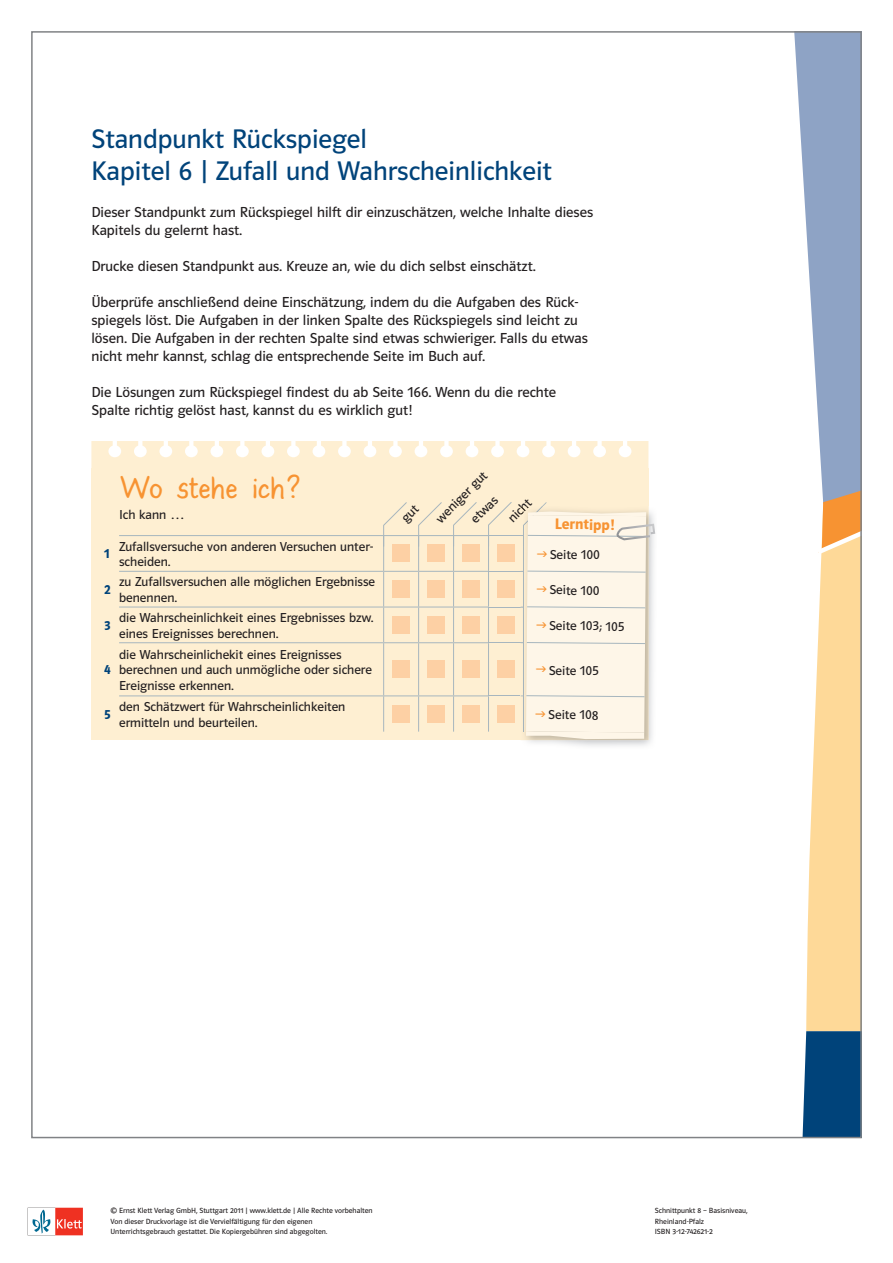
<style>
.page{position:relative;width:893px;height:1263px;background:#fff}
.page>*{position:absolute;margin:0;border:0;box-sizing:border-box;transform-origin:0 0}
.t1{font:34.5px "Hand Druck Schrift";letter-spacing:.01em;color:#f79332}
.t2{font:27px/32.4px "Polo MA11 K Buch";color:#00437a}
.t3{font:15.3px "Polo MA11 K Hfett";letter-spacing:-.01em;color:#f79332}
.t4{font:14.55px/18px "Polo MA11 K Buch";color:#231f20}
.t5{font:13.05px/15.8px "Polo MA11 K Buch";color:#231f20}
.t6{font:13.05px "Polo MA11 K Hfett";color:#00437a}
.t7{font:7.5px/10.1px "Polo ST11 K Buch";color:#231f20}
.s1{font-family:"Polo MA11 K Buch"}
</style>
<div class="page">
<svg style="left:32px;top:1208px;width:51px;height:27px"></svg>
<svg style="left:794px;top:34px;width:65px;height:1101px"></svg>
<div style="left:91px;top:469px;width:557px;height:271px;background:#feefd2"></div>
<svg style="left:91px;top:441px;width:557px;height:28px"></svg>
<hr style="left:119px;top:535px;width:264px;height:1px;background:#a7b6be">
<hr style="left:383px;top:536px;width:1px;height:35px;background:#a7b6be">
<hr style="left:419px;top:535px;width:35px;height:1px;background:#a7b6be">
<hr style="left:418px;top:536px;width:1px;height:35px;background:#a7b6be">
<hr style="left:454px;top:535px;width:34px;height:1px;background:#a7b6be">
<hr style="left:453px;top:536px;width:1px;height:35px;background:#a7b6be">
<hr style="left:488px;top:535px;width:36px;height:1px;background:#a7b6be">
<hr style="left:488px;top:536px;width:1px;height:35px;background:#a7b6be">
<hr style="left:119px;top:571px;width:265px;height:1px;background:#a7b6be">
<hr style="left:384px;top:571px;width:35px;height:1px;background:#a7b6be">
<hr style="left:383px;top:572px;width:1px;height:35px;background:#a7b6be">
<hr style="left:419px;top:571px;width:35px;height:1px;background:#a7b6be">
<hr style="left:418px;top:572px;width:1px;height:35px;background:#a7b6be">
<hr style="left:454px;top:571px;width:34px;height:1px;background:#a7b6be">
<hr style="left:453px;top:572px;width:1px;height:35px;background:#a7b6be">
<hr style="left:488px;top:571px;width:36px;height:1px;background:#a7b6be">
<hr style="left:488px;top:572px;width:1px;height:35px;background:#a7b6be">
<hr style="left:119px;top:607px;width:265px;height:1px;background:#a7b6be">
<hr style="left:384px;top:607px;width:35px;height:1px;background:#a7b6be">
<hr style="left:383px;top:607px;width:1px;height:35px;background:#a7b6be">
<hr style="left:419px;top:607px;width:35px;height:1px;background:#a7b6be">
<hr style="left:418px;top:607px;width:1px;height:35px;background:#a7b6be">
<hr style="left:454px;top:607px;width:34px;height:1px;background:#a7b6be">
<hr style="left:453px;top:607px;width:1px;height:35px;background:#a7b6be">
<hr style="left:488px;top:607px;width:36px;height:1px;background:#a7b6be">
<hr style="left:488px;top:607px;width:1px;height:35px;background:#a7b6be">
<hr style="left:119px;top:642px;width:265px;height:1px;background:#a7b6be">
<hr style="left:384px;top:642px;width:35px;height:1px;background:#a7b6be">
<hr style="left:383px;top:643px;width:1px;height:52px;background:#a7b6be">
<hr style="left:419px;top:642px;width:35px;height:1px;background:#a7b6be">
<hr style="left:418px;top:643px;width:1px;height:52px;background:#a7b6be">
<hr style="left:454px;top:642px;width:34px;height:1px;background:#a7b6be">
<hr style="left:453px;top:643px;width:1px;height:52px;background:#a7b6be">
<hr style="left:488px;top:642px;width:36px;height:1px;background:#a7b6be">
<hr style="left:488px;top:643px;width:1px;height:52px;background:#a7b6be">
<hr style="left:119px;top:695px;width:265px;height:1px;background:#a7b6be">
<hr style="left:384px;top:695px;width:35px;height:1px;background:#a7b6be">
<hr style="left:383px;top:696px;width:1px;height:36px;background:#a7b6be">
<hr style="left:419px;top:695px;width:35px;height:1px;background:#a7b6be">
<hr style="left:418px;top:696px;width:1px;height:36px;background:#a7b6be">
<hr style="left:454px;top:695px;width:34px;height:1px;background:#a7b6be">
<hr style="left:453px;top:696px;width:1px;height:36px;background:#a7b6be">
<hr style="left:488px;top:695px;width:36px;height:1px;background:#a7b6be">
<hr style="left:488px;top:696px;width:1px;height:36px;background:#a7b6be">
<div style="left:393px;top:545px;width:17px;height:17px;background:#fdd0a4"></div>
<div style="left:428px;top:545px;width:17px;height:17px;background:#fdd0a4"></div>
<div style="left:463px;top:545px;width:17px;height:17px;background:#fdd0a4"></div>
<div style="left:497px;top:545px;width:17px;height:17px;background:#fdd0a4"></div>
<div style="left:393px;top:581px;width:17px;height:17px;background:#fdd0a4"></div>
<div style="left:428px;top:581px;width:17px;height:17px;background:#fdd0a4"></div>
<div style="left:463px;top:581px;width:17px;height:17px;background:#fdd0a4"></div>
<div style="left:497px;top:581px;width:17px;height:17px;background:#fdd0a4"></div>
<div style="left:393px;top:616px;width:17px;height:17px;background:#fdd0a4"></div>
<div style="left:428px;top:616px;width:17px;height:17px;background:#fdd0a4"></div>
<div style="left:463px;top:616px;width:17px;height:17px;background:#fdd0a4"></div>
<div style="left:497px;top:616px;width:17px;height:17px;background:#fdd0a4"></div>
<div style="left:393px;top:661px;width:17px;height:17px;background:#fdd0a4"></div>
<div style="left:428px;top:661px;width:17px;height:17px;background:#fdd0a4"></div>
<div style="left:463px;top:661px;width:17px;height:17px;background:#fdd0a4"></div>
<div style="left:497px;top:661px;width:17px;height:17px;background:#fdd0a4"></div>
<div style="left:393px;top:705px;width:17px;height:17px;background:#fdd0a4"></div>
<div style="left:428px;top:705px;width:17px;height:17px;background:#fdd0a4"></div>
<div style="left:463px;top:705px;width:17px;height:17px;background:#fdd0a4"></div>
<div style="left:497px;top:705px;width:17px;height:17px;background:#fdd0a4"></div>
<svg style="left:453px;top:502px;width:24px;height:45px"></svg>
<svg style="left:488px;top:502px;width:24px;height:43px"></svg>
<svg style="left:521px;top:491px;width:135px;height:248px"></svg>
<svg style="left:383px;top:502px;width:59px;height:45px"></svg>
<h2 class="t2" style="left:91px;top:123px;width:462px">Standpunkt Rückspiegel<br>Kapitel 6 | Zufall und Wahrscheinlichkeit</h2>
<p class="t4" style="left:91px;top:203px;width:503px">Dieser Standpunkt zum Rückspiegel hilft dir einzuschätzen, welche Inhalte dieses<br>Kapitels du gelernt hast.</p>
<p class="t4" style="left:91px;top:257px;width:446px">Drucke diesen Standpunkt aus. Kreuze an, wie du dich selbst einschätzt.</p>
<p class="t4" style="left:91px;top:293px;width:498px">Überprüfe anschließend deine Einschätzung, indem du die Aufgaben des Rück&shy;spiegels löst. Die Aufgaben in der linken Spalte des Rückspiegels sind leicht zu lösen. Die Aufgaben in der rechten Spalte sind etwas schwieriger. Falls du etwas nicht mehr kannst, schlag die entsprechende Seite im Buch auf.</p>
<p class="t4" style="left:91px;top:383px;width:466px">Die Lösungen zum Rückspiegel findest du ab Seite 166. Wenn du die rechte<br>Spalte richtig gelöst hast, kannst du es wirklich gut!</p>
<h1 class="t1" style="left:120px;top:468px;width:181px">Wo stehe ich?</h1>
<p class="t5" style="left:119px;top:507px;width:67px">Ich kann …</p>
<p class="t6" style="left:104px;top:547px;width:7px">1</p>
<p class="t5" style="left:119px;top:538px;width:256px">Zufallsversuche von anderen Versuchen unter&shy;scheiden.</p>
<p class="t6" style="left:104px;top:583px;width:8px">2</p>
<p class="t5" style="left:119px;top:574px;width:258px">zu Zufallsversuchen alle möglichen Ergebnisse benennen.</p>
<p class="t6" style="left:104px;top:618px;width:8px">3</p>
<p class="t5" style="left:119px;top:610px;width:256px">die Wahrscheinlichkeit eines Ergebnisses bzw. eines Ereignisses berechnen.</p>
<p class="t6" style="left:104px;top:663px;width:8px">4</p>
<p class="t5" style="left:119px;top:646px;width:254px">die Wahrscheinlichekit eines Ereignisses berechnen und auch unmögliche oder sichere<br>Ereignisse erkennen.</p>
<p class="t6" style="left:104px;top:707px;width:8px">5</p>
<p class="t5" style="left:119px;top:699px;width:228px">den Schätzwert für Wahrscheinlichkeiten ermitteln und beurteilen.</p>
<p class="t5" style="left:432px;top:515px;width:68px;rotate:-45deg">weniger gut</p>
<p class="t5" style="left:467px;top:515px;width:34px;rotate:-45deg">etwas</p>
<p class="t5" style="left:505px;top:515px;width:29px;rotate:-45deg">nicht</p>
<p class="t3" style="left:555px;top:516px;width:62px">Lerntipp!</p>
<p class="t5" style="left:550px;top:547px;width:52px">Seite 100</p>
<p class="t5" style="left:549px;top:582px;width:52px">Seite 100</p>
<p class="t5" style="left:549px;top:618px;width:77px">Seite 103; 105</p>
<p class="t5" style="left:549px;top:663px;width:52px">Seite 105</p>
<p class="t5" style="left:548px;top:707px;width:52px">Seite 108</p>
<p class="t7" style="left:111px;top:1206px;width:264px">© Ernst Klett Verlag GmbH, Stuttgart 2011 | www.klett.de | Alle Rechte vorbehalten<br>Von dieser Druckvorlage ist die Vervielfältigung für den eigenen<br>Unterrichtsgebrauch gestattet. Die Kopiergebühren sind abgegolten.</p>
<p class="t7" style="left:655px;top:1206px;width:94px">Schnittpunkt 8 <span class="s1">–</span> Basisniveau,<br>Rheinland-Pfalz<br>ISBN 3-12-742621-2</p>
</div>
